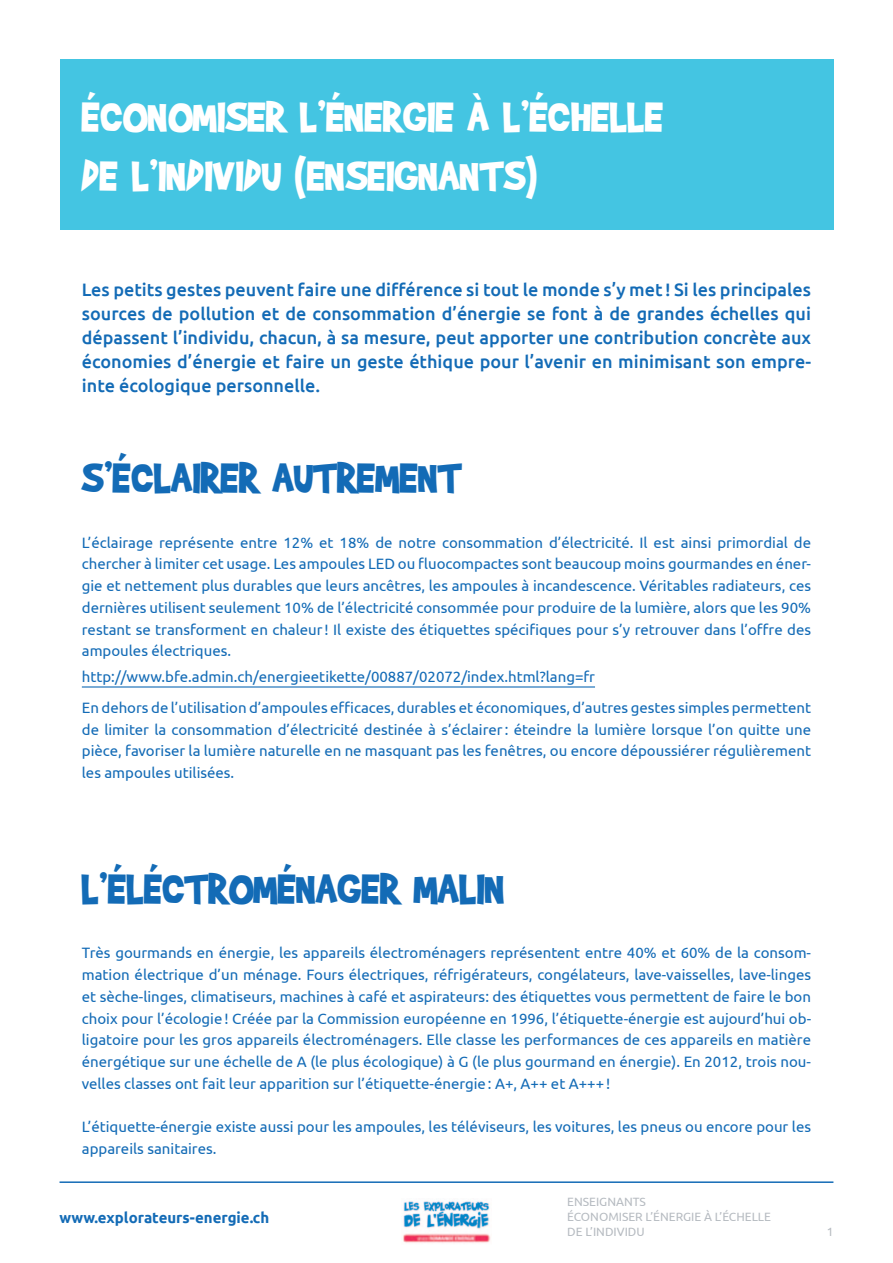
<style>
.page{position:relative;width:893px;height:1263px;background:#fff}
.page>*{position:absolute;margin:0;border:0;box-sizing:border-box;transform-origin:0 0}
.t1{font:49.5px/59.4px "Brady Bunch Remastered";color:#fff}
.t2{font:49.5px "Brady Bunch Remastered";color:#136bb6}
.t3{font:500 18px/24px "Ubuntu";color:#136bb6;text-align:justify}
.t4{font:15px/21.8px "Ubuntu";color:#136bb6;text-align:justify}
.t5{font:700 15px "Ubuntu";color:#136bb6}
.t6{font:12px/15px "Ubuntu";color:#b6bbc1}
</style>
<div class="page">
<img style="left:403px;top:1201px;width:88px;height:42px">
<hr style="left:60px;top:1181px;width:773px;height:2px;background:#136bb6">
<div style="left:60px;top:60px;width:773px;height:170px;background:#44c5e2"></div>
<hr style="left:82px;top:686px;width:513px;height:1px;background:#136bb6">
<h1 class="t1" style="left:82px;top:86px;width:583px">ÉCONOMISER L’ÉNERGIE À L’ÉCHELLE<br>DE L’INDIVIDU (ENSEIGNANTS)</h1>
<p class="t3" style="left:82px;top:277px;width:731px">Les petits gestes peuvent faire une différence si tout le monde s’y met ! Si les principales sources de pollution et de consommation d’énergie se font à de grandes échelles qui dépassent l’individu, chacun, à sa mesure, peut apporter une contribution concrète aux économies d’énergie et faire un geste éthique pour l’avenir en minimisant son empre&shy;inte écologique personnelle.</p>
<h1 class="t2" style="left:82px;top:451px;width:382px">S’ÉCLAIRER AUTREMENT</h1>
<p class="t4" style="left:82px;top:531px;width:731px">L’éclairage représente entre 12% et 18% de notre consommation d’électricité. I l est ainsi primordial de chercher à limiter cet usage. Les ampoules LED ou fluocompactes sont beaucoup moins gourmandes en éner&shy;gie et nettement plus durables que leurs ancêtres, les ampoules à incandescence. Véritables radiateurs, ces dernières utilisent seulement 10% de l’électricité consommée pour produire de la lumière, alors que les 90% restant se transforment en chaleur! Il existe des étiquettes spécifiques pour s’y retrouver dans l’offre des ampoules électriques.</p>
<p class="t4" style="left:82px;top:661px;width:731px;line-height:30.3px">http://www.bfe.admin.ch/energieetikette/00887/02072/index.html?lang=fr<br>En dehors de l’utilisation d’ampoules efficaces, durables et économiques, d’autres gestes simples permettent</p>
<p class="t4" style="left:82px;top:718px;width:731px">de limiter la consommation d’électricité destinée à s’éclairer: éteindre la lumière lorsque l’on quitte une pièce, favoriser la lumière naturelle en ne masquant pas les fenêtres, ou encore dépoussiérer régulièrement les ampoules utilisées.</p>
<h1 class="t2" style="left:82px;top:862px;width:425px">L’ÉLÉCTROMÉNAGER MALIN</h1>
<p class="t4" style="left:82px;top:942px;width:731px">Très gourmands en énergie, les appareils électroménagers représentent entre 40% et 60% de la consom&shy;mation électrique d’un ménage. Fours électriques, réfrigérateurs, congélateurs, lave-vaisselles, lave-linges et sèche-linges, climatiseurs, machines à café et aspirateurs: des étiquettes vous permettent de faire le bon choix pour l’écologie! Créée par la Commission européenne en 1996, l’étiquette-énergie est aujourd’hui ob&shy;ligatoire pour les gros appareils électroménagers. Elle classe les performances de ces appareils en matière énergétique sur une échelle de A (le plus écologique) à G (le plus gourmand en énergie). En 2012, trois nou&shy;velles classes ont fait leur apparition sur l’étiquette-énergie: A+, A++ et A+++!</p>
<p class="t4" style="left:82px;top:1116px;width:731px">L’étiquette-énergie existe aussi pour les ampoules, les téléviseurs, les voitures, les pneus ou encore pour les appareils sanitaires.</p>
<p class="t5" style="left:60px;top:1208px;width:211px">www.explorateurs-energie.ch</p>
<p class="t6" style="left:567px;top:1194px;width:205px">enseignants<br>économiser l’énergie à l’échelle de l’individu</p>
<p class="t6" style="left:827px;top:1224px;width:8px">1</p>
</div>
